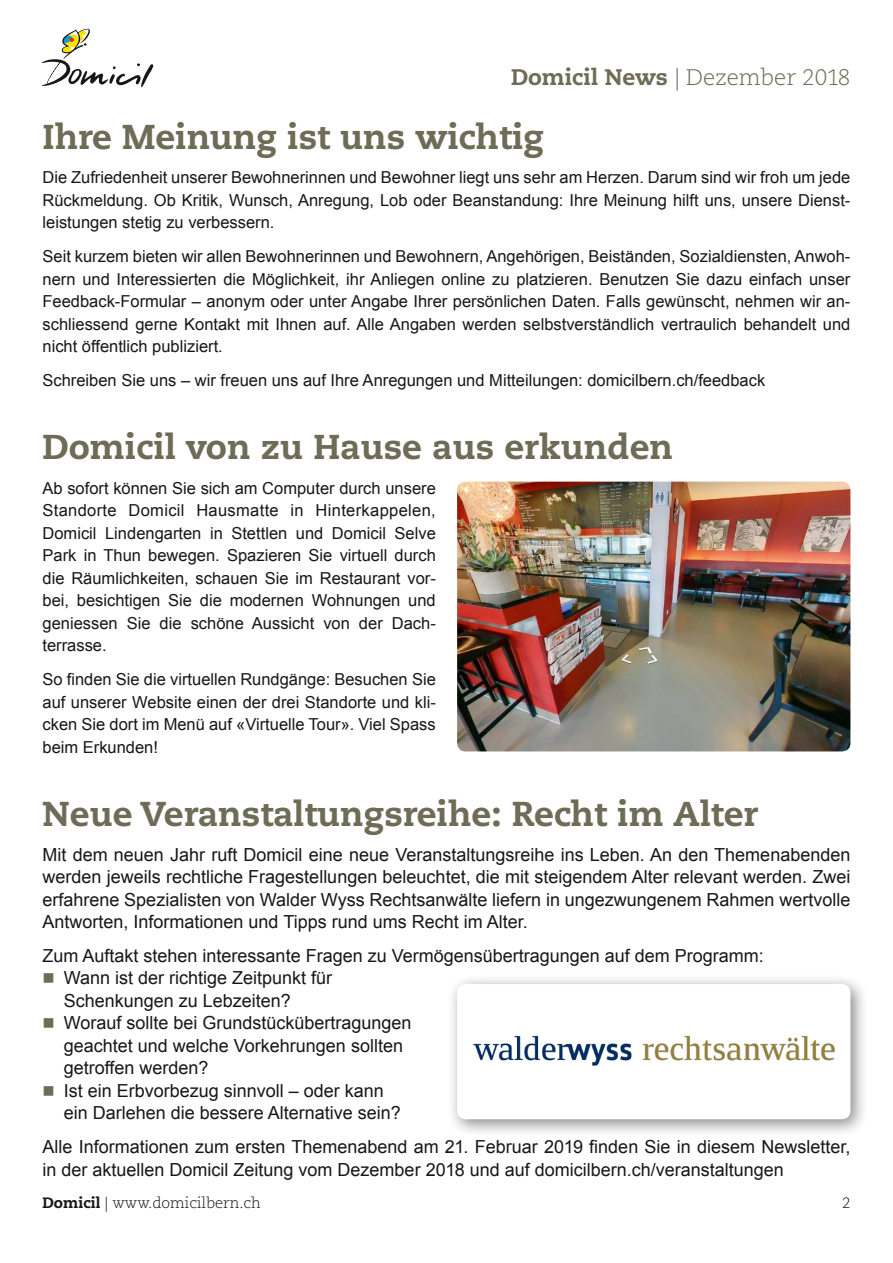
<style>
.page{position:relative;width:893px;height:1263px;background:#fff}
.page>*{position:absolute;margin:0;border:0;box-sizing:border-box;transform-origin:0 0}
.t1{font:800 34.5px "Caecilia LT Std";color:#6e6c56}
.t2{font:300 22.5px "Caecilia LT Std";color:#6e6c56}
.t3{font:18px/22.5px "Arial";color:#181716}
.t4{font:16.5px/22.5px "Arial";color:#181716;text-align:justify}
.t5{font:300 15px "Caecilia LT Std";color:#181716}
.s1{font-weight:800}
.s2{color:#6e6c56}
</style>
<div class="page">
<svg style="left:41px;top:29px;width:113px;height:58px"></svg>
<img style="left:457px;top:482px;width:393px;height:269px">
<div style="left:447px;top:974px;width:422px;height:163px;background:#181716;opacity:.5"></div>
<div style="left:457px;top:984px;width:393px;height:135px;background:#fff;border-radius:9px"></div>
<img style="left:473px;top:1035px;width:362px;height:31px">
<h2 class="t2" style="left:511px;top:64px;width:341px"><span class="s1">Domicil News</span> | Dezember 2018</h2>
<h1 class="t1" style="left:43px;top:115px;width:503px">Ihre Meinung ist uns wichtig</h1>
<p class="t4" style="left:43px;top:166px;width:809px">Die Zufriedenheit unserer Bewohnerinnen und Bewohner liegt uns sehr am Herzen. Darum sind wir froh um jede Rückmeldung. Ob Kritik, Wunsch, Anregung, Lob oder Beanstandung: Ihre Meinung hilft uns, unsere Dienst&shy;leistungen stetig zu verbessern.</p>
<p class="t4" style="left:43px;top:245px;width:809px">Seit kurzem bieten wir allen Bewohnerinnen und Bewohnern, Angehörigen, Beiständen, Sozialdiensten, Anwoh&shy;nern und Interessierten die Möglichkeit, ihr Anliegen online zu platzieren. Benutzen Sie dazu einfach unser Feedback-Formular – anonym oder unter Angabe Ihrer persönlichen Daten. Falls gewünscht, nehmen wir an&shy;schliessend gerne Kontakt mit Ihnen auf. Alle Angaben werden selbstverständlich vertraulich behandelt und nicht öffentlich publiziert.</p>
<p class="t4" style="left:43px;top:369px;width:724px">Schreiben Sie uns – wir freuen uns auf Ihre Anregungen und Mitteilungen: domicilbern.ch/feedback</p>
<h1 class="t1" style="left:43px;top:426px;width:632px">Domicil von zu Hause aus erkunden</h1>
<p class="t4" style="left:43px;top:477px;width:395px">Ab sofort können Sie sich am Computer durch unsere Standorte Domicil Hausmatte in Hinterkappelen, Domicil Lindengarten in Stettlen und Domicil Selve Park in Thun bewegen. Spazieren Sie virtuell durch die Räumlichkeiten, schauen Sie im Restaurant vor&shy;bei, besichtigen Sie die modernen Wohnungen und geniessen Sie die schöne Aussicht von der Dach&shy;terrasse.</p>
<p class="t4" style="left:43px;top:668px;width:395px">So finden Sie die virtuellen Rundgänge: Besuchen Sie auf unserer Website einen der drei Standorte und kli&shy;cken Sie dort im Menü auf «Virtuelle Tour». Viel Spass beim Erkunden!</p>
<h1 class="t1" style="left:43px;top:793px;width:717px">Neue Veranstaltungsreihe: Recht im Alter</h1>
<p class="t3" style="left:43px;top:843px;width:809px;text-align:justify">Mit dem neuen Jahr ruft Domicil eine neue Veranstaltungsreihe ins Leben. An den Themenabenden werden jeweils rechtliche Fragestellungen beleuchtet, die mit steigendem Alter relevant werden. Zwei erfahrene Spezialisten von Walder Wyss Rechtsanwälte liefern in ungezwungenem Rahmen wertvolle Antworten, Informationen und Tipps rund ums Recht im Alter.</p>
<p class="t3" style="left:43px;top:944px;width:723px">Zum Auftakt stehen interessante Fragen zu Vermögensübertragungen auf dem Programm:</p>
<p class="t3" style="left:64px;top:967px;width:270px;text-indent:-21px"><span class="s2">■</span> Wann ist der richtige Zeitpunkt für<br>Schenkungen zu Lebzeiten?</p>
<p class="t3" style="left:64px;top:1012px;width:349px;text-indent:-21px"><span class="s2">■</span> Worauf sollte bei Grundstückübertragungen geachtet und welche Vorkehrungen sollten getroffen werden?</p>
<p class="t3" style="left:64px;top:1079px;width:339px;text-indent:-21px"><span class="s2">■</span> Ist ein Erbvorbezug sinnvoll – oder kann ein Darlehen die bessere Alternative sein?</p>
<p class="t3" style="left:43px;top:1136px;width:809px">Alle Informationen zum ersten Themenabend am 21. Februar 2019 finden Sie in diesem Newsletter, in der aktuellen Domicil Zeitung vom Dezember 2018 und auf domicilbern.ch/veranstaltungen</p>
<p class="t5" style="left:43px;top:1194px;width:220px"><span class="s1">Domicil</span> | www.domicilbern.ch</p>
<p class="t5" style="left:842px;top:1194px;width:10px">2</p>
</div>
